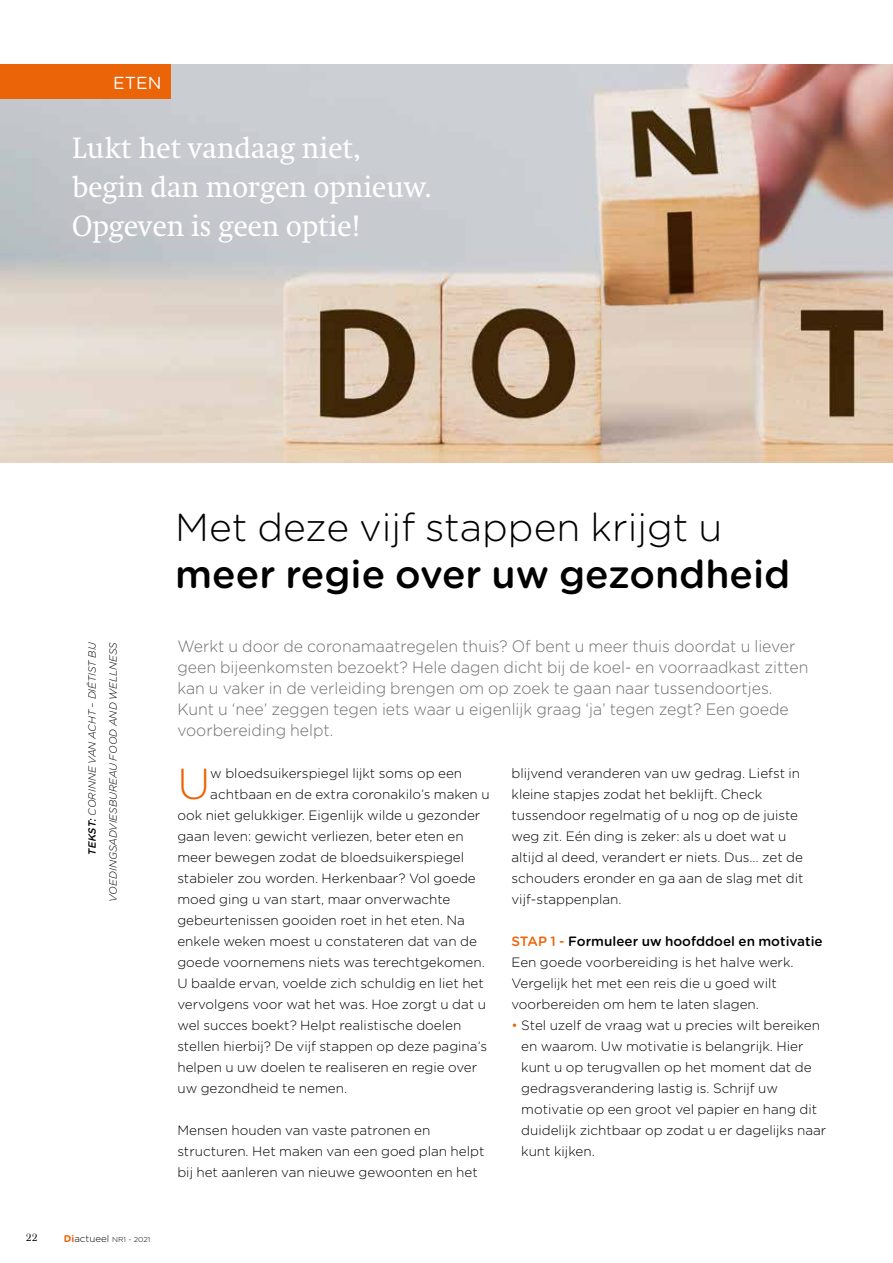
<style>
.page{position:relative;width:893px;height:1263px;background:#fff}
.page>*{position:absolute;margin:0;border:0;box-sizing:border-box;transform-origin:0 0}
.t1{font:300 43.35px "Gotham Rounded";color:#ec6408}
.t2{font:300 39px "Gotham Rounded";color:#000}
.t3{font:500 39px "Gotham Rounded";color:#000}
.t4{font:30px/39px "Swift LT Std";color:#fff;scale:.96 1}
.t5{font:17.4px "Gotham Rounded";color:#fff}
.t6{font:300 16.5px/21px "Gotham Rounded";color:#706f6f;scale:.96 1}
.t7{font:300 13.5px/21px "Gotham Rounded";color:#000}
.t8{font:italic 300 10.5px/21px "Gotham Rounded";color:#000;text-align:right}
.t9{font:10.5px "Baskerville BQ";color:#000}
.t10{font:300 7.2px "Gotham Rounded";color:#000;scale:1.05 1}
.s1{font-weight:500}
.s2{font-weight:700;font-size:9.75px;color:#ec6408}
.s3{font-size:9.75px}
.s4{font-weight:500;color:#ec6408}
.s5{color:#ec6408}
</style>
<div class="page">
<img style="left:0;top:65px;width:893px;height:398px">
<div style="left:0;top:65px;width:170px;height:34px;background:#ec6408"></div>
<p class="t5" style="left:113px;top:71px;width:50px">ETEN</p>
<h3 class="t4" style="left:72px;top:129px;width:376px">Lukt het vandaag niet, begin dan morgen opnieuw.<br>Opgeven is geen optie!</h3>
<p class="t8" style="left:81px;top:902px;width:262px;rotate:-90deg"><span class="s1">TEKST:</span>CORINNE VAN ACHT – DIËTIST BIJ<br>VOEDINGSADVIESBUREAU FOOD AND WELLNESS</p>
<p class="t9" style="left:26px;top:1232px;width:13px">22</p>
<p class="t10" style="left:64px;top:1234px;width:84px"><span class="s2">Di</span><span class="s3">actueel</span> NR1 - 2021</p>
<h2 class="t2" style="left:175px;top:501px;width:549px">Met deze vijf stappen krijgt u</h2>
<h2 class="t3" style="left:175px;top:546px;width:617px">meer regie over uw gezondheid</h2>
<p class="t6" style="left:177px;top:635px;width:659px">Werkt u door de coronamaatregelen thuis? Of bent u meer thuis doordat u liever geen bijeenkomsten bezoekt? Hele dagen dicht bij de koel- en voorraadkast zitten kan u vaker in de verleiding brengen om op zoek te gaan naar tussendoortjes.<br>Kunt u ‘nee’ zeggen tegen iets waar u eigenlijk graag ‘ja’ tegen zegt? Een goede voorbereiding helpt.</p>
<p class="t7" style="left:511px;top:762px;width:294px">blijvend veranderen van uw gedrag. Liefst in kleine stapjes zodat het beklijft. Check tussendoor regelmatig of u nog op de juiste weg zit. Eén ding is zeker: als u doet wat u altijd al deed, verandert er niets. Dus… zet de schouders eronder en ga aan de slag met dit vijf-stappenplan.</p>
<p class="t7" style="left:511px;top:930px;width:313px"><span class="s4">STAP 1 -</span> <span class="s1">Formuleer uw hoofddoel en motivatie </span>Een goede voorbereiding is het halve werk.<br>Vergelijk het met een reis die u goed wilt voorbereiden om hem te laten slagen.</p>
<p class="t7" style="left:521px;top:1014px;width:307px;text-indent:-10px"><span class="s5">•</span> Stel uzelf de vraag wat u precies wilt bereiken en waarom. Uw motivatie is belangrijk. Hier kunt u op terugvallen op het moment dat de gedragsverandering lastig is. Schrijf uw motivatie op een groot vel papier en hang dit duidelijk zichtbaar op zodat u er dagelijks naar kunt kijken.</p>
<h1 class="t1" style="left:177px;top:754px;width:34px">U</h1>
<p class="t7" style="left:210px;top:762px;width:253px">w bloedsuikerspiegel lijkt soms op een</p>
<p class="t7" style="left:210px;top:783px;width:281px">achtbaan en de extra coronakilo’s maken u</p>
<p class="t7" style="left:177px;top:804px;width:304px">ook niet gelukkiger. Eigenlijk wilde u gezonder</p>
<p class="t7" style="left:177px;top:825px;width:288px">gaan leven: gewicht verliezen, beter eten en</p>
<p class="t7" style="left:177px;top:846px;width:288px">meer bewegen zodat de bloedsuikerspiegel</p>
<p class="t7" style="left:177px;top:867px;width:300px">stabieler zou worden. Herkenbaar? Vol goede</p>
<p class="t7" style="left:177px;top:888px;width:275px">moed ging u van start, maar onverwachte</p>
<p class="t7" style="left:177px;top:909px;width:289px">gebeurtenissen gooiden roet in het eten. Na</p>
<p class="t7" style="left:177px;top:930px;width:301px">enkele weken moest u constateren dat van de</p>
<p class="t7" style="left:177px;top:951px;width:309px">goede voornemens niets was terechtgekomen.</p>
<p class="t7" style="left:177px;top:972px;width:308px">U baalde ervan, voelde zich schuldig en liet het</p>
<p class="t7" style="left:177px;top:993px;width:310px">vervolgens voor wat het was. Hoe zorgt u dat u</p>
<p class="t7" style="left:177px;top:1014px;width:285px">wel succes boekt? Helpt realistische doelen</p>
<p class="t7" style="left:177px;top:1035px;width:311px">stellen hierbij? De vijf stappen op deze pagina’s</p>
<p class="t7" style="left:177px;top:1056px;width:301px">helpen u uw doelen te realiseren en regie over</p>
<p class="t7" style="left:177px;top:1077px;width:171px">uw gezondheid te nemen.</p>
<p class="t7" style="left:177px;top:1119px;width:309px">Mensen houden van vaste patronen en structuren. Het maken van een goed plan helpt bij het aanleren van nieuwe gewoonten en het</p>
</div>
